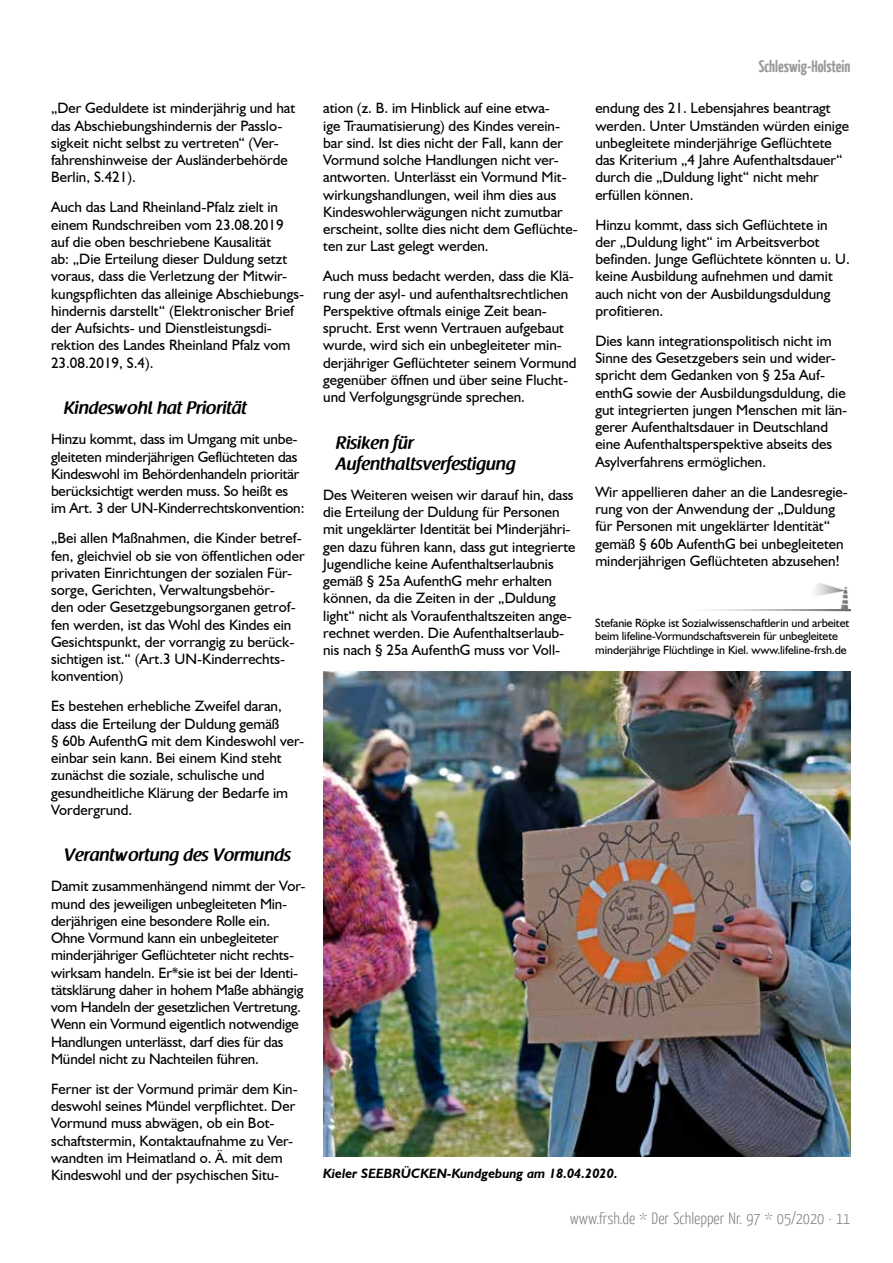
<style>
.page{position:relative;width:893px;height:1263px;background:#fff}
.page>*{position:absolute;margin:0;border:0;box-sizing:border-box;transform-origin:0 0}
.t1{font:600 18px/21px "Raspoutine";color:#000}
.t2{font:300 16.5px "Yanone Kaffeesatz";color:#878787}
.t3{font:700 16.5px "Yanone Kaffeesatz";color:#575756}
.t4{font:15px/17.2px "Humanist 521 BT";color:#000}
.t5{font:italic 700 13.5px "Humanist 521 BT";color:#000}
.t6{font:12px/13.5px "Humanist 521 BT";letter-spacing:-.01em;color:#000}
</style>
<div class="page">
<img style="left:815px;top:583px;width:35px;height:29px">
<img style="left:709px;top:609px;width:141px;height:2px">
<img style="left:323px;top:672px;width:527px;height:485px">
<p class="t4" style="left:51px;top:99px;width:246px">„Der Geduldete ist minderjährig und hat das Abschiebungshindernis der Passlo&shy;sigkeit nicht selbst zu vertreten“ (Ver&shy;fahrenshinweise der Ausländerbehörde Berlin, S.421).</p>
<p class="t4" style="left:51px;top:198px;width:255px">Auch das Land Rheinland-Pfalz zielt in einem Rundschreiben vom 23.08.2019 auf die oben beschriebene Kausalität<br>ab: „Die Erteilung dieser Duldung setzt voraus, dass die Verletzung der Mitwir&shy;kungspflichten das alleinige Abschiebungs&shy;hindernis darstellt“ (Elektronischer Brief der Aufsichts- und Dienstleistungsdi&shy;rektion des Landes Rheinland Pfalz vom 23.08.2019, S.4).</p>
<p class="t1" style="left:64px;top:398px;width:184px">Kindeswohl hat Priorität</p>
<p class="t4" style="left:51px;top:430px;width:255px">Hinzu kommt, dass im Umgang mit unbe&shy;gleiteten minderjährigen Geflüchteten das Kindeswohl im Behördenhandeln prioritär berücksichtigt werden muss. So heißt es im Art. 3 der UN-Kinderrechtskonvention:</p>
<p class="t4" style="left:51px;top:529px;width:255px">„Bei allen Maßnahmen, die Kinder betref&shy;fen, gleichviel ob sie von öffentlichen oder privaten Einrichtungen der sozialen Für&shy;sorge, Gerichten, Verwaltungsbehör-<br>den oder Gesetzgebungsorganen getrof&shy;fen werden, ist das Wohl des Kindes ein Gesichtspunkt, der vorrangig zu berück&shy;sichtigen ist.“ (Art.3 UN-Kinderrechts&shy;konvention)</p>
<p class="t4" style="left:51px;top:697px;width:255px">Es bestehen erhebliche Zweifel daran, dass die Erteilung der Duldung gemäß<br>§ 60b AufenthG mit dem Kindeswohl ver&shy;einbar sein kann. Bei einem Kind steht zunächst die soziale, schulische und gesundheitliche Klärung der Bedarfe im Vordergrund.</p>
<p class="t1" style="left:64px;top:845px;width:229px">Verantwortung des Vormunds</p>
<p class="t4" style="left:51px;top:877px;width:256px">Damit zusammenhängend nimmt der Vor&shy;mund des jeweiligen unbegleiteten Min&shy;derjährigen eine besondere Rolle ein.<br>Ohne Vormund kann ein unbegleiteter minderjähriger Geflüchteter nicht rechts&shy;wirksam handeln. Er*sie ist bei der Identi&shy;tätsklärung daher in hohem Maße abhängig vom Handeln der gesetzlichen Vertretung.<br>Wenn ein Vormund eigentlich notwendige Handlungen unterlässt, darf dies für das Mündel nicht zu Nachteilen führen.</p>
<p class="t4" style="left:51px;top:1080px;width:248px">Ferner ist der Vormund primär dem Kin&shy;deswohl seines Mündel verpflichtet. Der Vormund muss abwägen, ob ein Bot&shy;schaftstermin, Kontaktaufnahme zu Ver&shy;wandten im Heimatland o. Ä. mit dem Kindeswohl und der psychischen Situ-</p>
<p class="t4" style="left:323px;top:99px;width:256px">ation (z. B. im Hinblick auf eine etwa-<br>ige Traumatisierung) des Kindes verein&shy;bar sind. Ist dies nicht der Fall, kann der Vormund solche Handlungen nicht ver&shy;antworten. Unterlässt ein Vormund Mit&shy;wirkungshandlungen, weil ihm dies aus Kindeswohlerwägungen nicht zumutbar erscheint, sollte dies nicht dem Geflüchte&shy;ten zur Last gelegt werden.</p>
<p class="t4" style="left:323px;top:267px;width:255px">Auch muss bedacht werden, dass die Klä&shy;rung der asyl- und aufenthaltsrechtlichen Perspektive oftmals einige Zeit bean&shy;sprucht. Erst wenn Vertrauen aufgebaut wurde, wird sich ein unbegleiteter min&shy;derjähriger Geflüchteter seinem Vormund gegenüber öffnen und über seine Flucht&shy;und Verfolgungsgründe sprechen.</p>
<p class="t1" style="left:336px;top:432px;width:181px">Risiken für<br>Aufenthaltsverfestigung</p>
<p class="t4" style="left:323px;top:486px;width:254px">Des Weiteren weisen wir darauf hin, dass die Erteilung der Duldung für Personen mit ungeklärter Identität bei Minderjähri&shy;gen dazu führen kann, dass gut integrierte Jugendliche keine Aufenthaltserlaubnis gemäß § 25a AufenthG mehr erhalten können, da die Zeiten in der „Duldung light“ nicht als Voraufenthaltszeiten ange&shy;rechnet werden. Die Aufenthaltserlaub&shy;nis nach § 25a AufenthG muss vor Voll-</p>
<p class="t3" style="left:759px;top:55px;width:93px">Schleswig-Holstein</p>
<p class="t4" style="left:595px;top:99px;width:255px">endung des 21. Lebensjahres beantragt werden. Unter Umständen würden einige unbegleitete minderjährige Geflüchtete das Kriterium „4 Jahre Aufenthaltsdauer“ durch die „Duldung light“ nicht mehr erfüllen können.</p>
<p class="t4" style="left:595px;top:216px;width:256px">Hinzu kommt, dass sich Geflüchtete in der „Duldung light“ im Arbeitsverbot befinden. Junge Geflüchtete könnten u. U. keine Ausbildung aufnehmen und damit auch nicht von der Ausbildungsduldung profitieren.</p>
<p class="t4" style="left:595px;top:332px;width:254px">Dies kann integrationspolitisch nicht im Sinne des Gesetzgebers sein und wider&shy;spricht dem Gedanken von § 25a Auf&shy;enthG sowie der Ausbildungsduldung, die gut integrierten jungen Menschen mit län&shy;gerer Aufenthaltsdauer in Deutschland eine Aufenthaltsperspektive abseits des Asylverfahrens ermöglichen.</p>
<p class="t4" style="left:595px;top:483px;width:254px">Wir appellieren daher an die Landesregie&shy;rung von der Anwendung der „Duldung für Personen mit ungeklärter Identität“ gemäß § 60b AufenthG bei unbegleiteten minderjährigen Geflüchteten abzusehen!</p>
<p class="t6" style="left:595px;top:615px;width:255px">Stefanie Röpke ist Sozialwissenschaftlerin und arbeitet beim lifeline-Vormundschaftsverein für unbegleitete minderjährige Flüchtlinge in Kiel. www.lifeline-frsh.de</p>
<p class="t5" style="left:323px;top:1165px;width:296px">Kieler SEEBRÜCKEN-Kundgebung am 18.04.2020.</p>
<p class="t2" style="left:570px;top:1208px;width:282px">www.frsh.de * Der Schlepper Nr. 97 * 05/2020 · 11</p>
</div>
